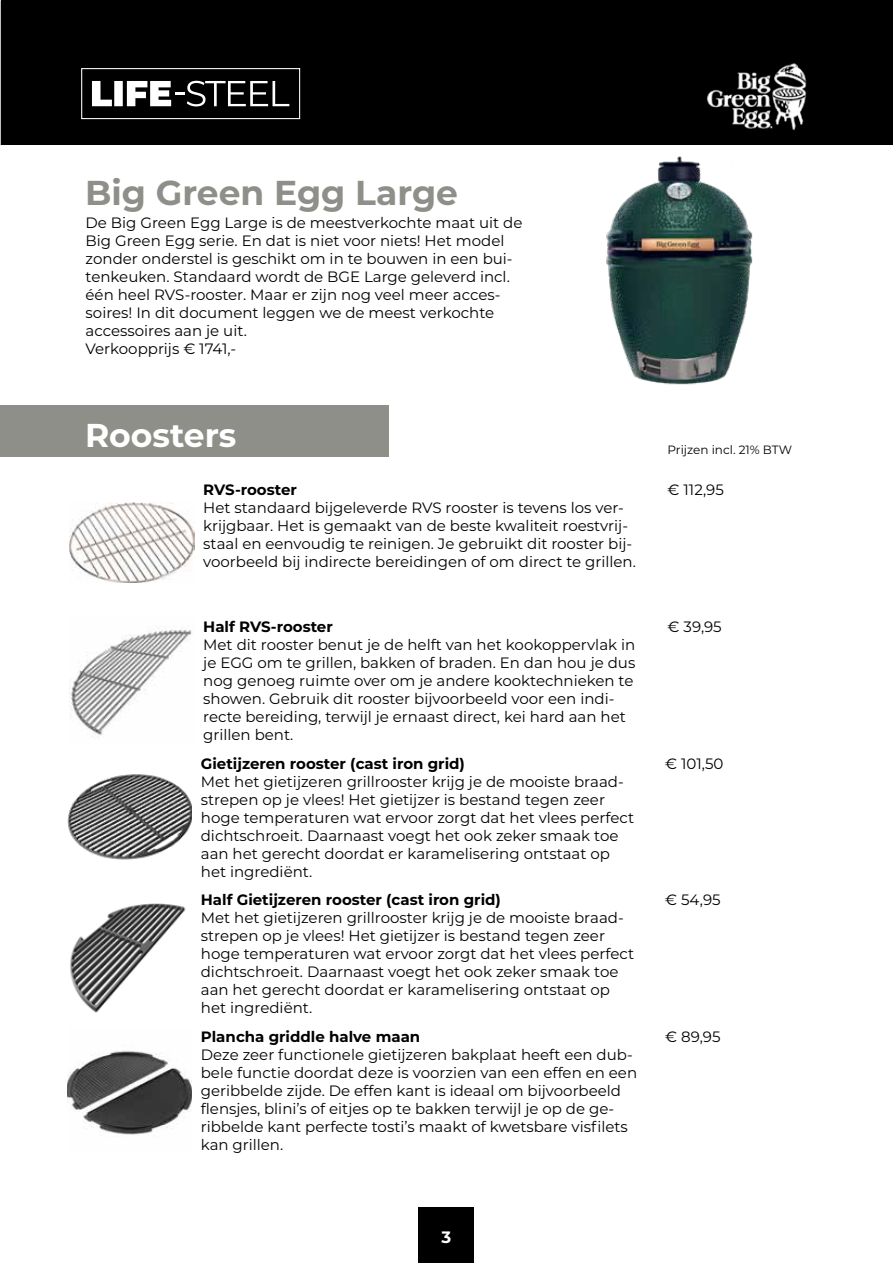
<style>
.page{position:relative;width:893px;height:1263px;background:#fff}
.page>*{position:absolute;margin:0;border:0;box-sizing:border-box;transform-origin:0 0}
.t1{font:700 34.5px "Montserrat";color:#8f8f8a}
.t2{font:700 33px "Montserrat";color:#fff}
.t3{font:700 16.5px "Montserrat";color:#fff}
.t4{font:15px/18px "Montserrat";color:#000}
.t5{font:700 15px "Montserrat";color:#000}
.t6{font:12px "Montserrat";letter-spacing:-.005em;color:#000}
</style>
<div class="page">
<div style="left:2px;top:0;width:891px;height:145px;background:#000"></div>
<img style="left:606px;top:156px;width:147px;height:229px">
<img style="left:706px;top:63px;width:101px;height:67px">
<div style="left:81px;top:68px;width:219px;height:51px;border:1px solid #fff"></div>
<svg style="left:92px;top:81px;width:197px;height:25px"></svg>
<div style="left:0;top:405px;width:388px;height:51px;background:#8f8f8a"></div>
<img style="left:69px;top:503px;width:125px;height:80px">
<img style="left:69px;top:626px;width:123px;height:109px">
<img style="left:67px;top:774px;width:125px;height:86px">
<img style="left:70px;top:903px;width:116px;height:110px">
<img style="left:67px;top:1050px;width:125px;height:85px">
<div style="left:419px;top:1208px;width:55px;height:55px;background:#000"></div>
<h1 class="t1" style="left:85px;top:167px;width:374px">Big Green Egg Large</h1>
<p class="t4" style="left:86px;top:214px;width:438px">De Big Green Egg Large is de meestverkochte maat uit de Big Green Egg serie. En dat is niet voor niets! Het model zonder onderstel is geschikt om in te bouwen in een bui&shy;tenkeuken. Standaard wordt de BGE Large geleverd incl. één heel RVS-rooster. Maar er zijn nog veel meer acces&shy;soires! In dit document leggen we de meest verkochte accessoires aan je uit.<br>Verkoopprijs € 1741,-</p>
<h2 class="t2" style="left:85px;top:411px;width:153px">Roosters</h2>
<p class="t5" style="left:203px;top:479px;width:95px">RVS-rooster</p>
<p class="t4" style="left:203px;top:498px;width:434px">Het standaard bijgeleverde RVS rooster is tevens los ver&shy;krijgbaar. Het is gemaakt van de beste kwaliteit roestvrij&shy;staal en eenvoudig te reinigen. Je gebruikt dit rooster bij&shy;voorbeeld bij indirecte bereidingen of om direct te grillen.</p>
<p class="t5" style="left:203px;top:616px;width:131px">Half RVS-rooster</p>
<p class="t4" style="left:203px;top:635px;width:434px">Met dit rooster benut je de helft van het kookoppervlak in je EGG om te grillen, bakken of braden. En dan hou je dus nog genoeg ruimte over om je andere kooktechnieken te showen. Gebruik dit rooster bijvoorbeeld voor een indi&shy;recte bereiding, terwijl je ernaast direct, kei hard aan het grillen bent.</p>
<p class="t5" style="left:201px;top:752px;width:266px">Gietijzeren rooster (cast iron grid)</p>
<p class="t4" style="left:201px;top:772px;width:435px">Met het gietijzeren grillrooster krijg je de mooiste braad&shy;strepen op je vlees! Het gietijzer is bestand tegen zeer hoge temperaturen wat ervoor zorgt dat het vlees perfect dichtschroeit. Daarnaast voegt het ook zeker smaak toe aan het gerecht doordat er karamelisering ontstaat op het ingrediënt.</p>
<p class="t5" style="left:201px;top:889px;width:302px">Half Gietijzeren rooster (cast iron grid)</p>
<p class="t4" style="left:201px;top:908px;width:435px">Met het gietijzeren grillrooster krijg je de mooiste braad&shy;strepen op je vlees! Het gietijzer is bestand tegen zeer hoge temperaturen wat ervoor zorgt dat het vlees perfect dichtschroeit. Daarnaast voegt het ook zeker smaak toe aan het gerecht doordat er karamelisering ontstaat op het ingrediënt.</p>
<p class="t5" style="left:201px;top:1026px;width:221px">Plancha griddle halve maan</p>
<p class="t4" style="left:201px;top:1045px;width:438px">Deze zeer functionele gietijzeren bakplaat heeft een dub&shy;bele functie doordat deze is voorzien van een effen en een geribbelde zijde. De effen kant is ideaal om bijvoorbeeld flensjes, blini’s of eitjes op te bakken terwijl je op de ge&shy;ribbelde kant perfecte tosti’s maakt of kwetsbare visfilets kan grillen.</p>
<p class="t6" style="left:668px;top:441px;width:126px">Prijzen incl. 21% BTW</p>
<p class="t4" style="left:668px;top:480px;width:58px">€ 112,95</p>
<p class="t4" style="left:668px;top:617px;width:56px">€ 39,95</p>
<p class="t4" style="left:665px;top:754px;width:60px">€ 101,50</p>
<p class="t4" style="left:665px;top:890px;width:57px">€ 54,95</p>
<p class="t4" style="left:665px;top:1027px;width:57px">€ 89,95</p>
<p class="t3" style="left:442px;top:1225px;width:11px">3</p>
</div>
